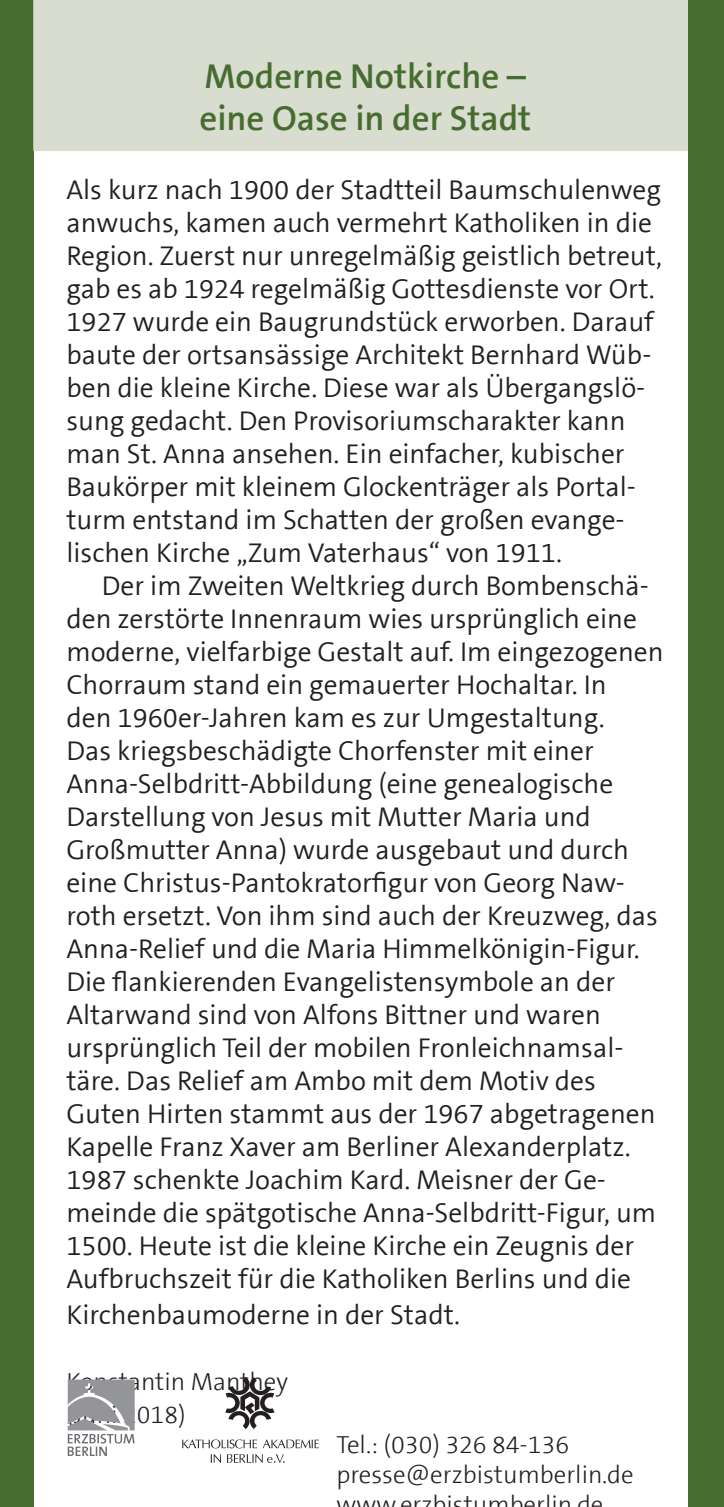
<style>
.page{position:relative;width:724px;height:1507px;background:#fff}
.page>*{position:absolute;margin:0;border:0;box-sizing:border-box;transform-origin:0 0}
.t1{font:300 35px/42px "The Sans Basic";color:#466d2f}
.t2{font:27.5px/33px "The Sans Basic";color:#231f20}
.t3{font:300 25px/30px "The Sans Basic";color:#231f20}
</style>
<div class="page">
<div style="left:0;top:0;width:34px;height:1506px;background:#466d2f"></div>
<div style="left:688px;top:0;width:36px;height:1506px;background:#466d2f"></div>
<div style="left:34px;top:0;width:654px;height:151px;background:#d8ddd0"></div>
<svg style="left:68px;top:1379px;width:67px;height:76px"></svg>
<img style="left:182px;top:1377px;width:136px;height:85px">
<p class="t1" style="left:199px;top:56px;width:333px">Moderne Notkirche – eine Oase in der Stadt</p>
<p class="t2" style="left:66px;top:173px;width:597px">Als kurz nach 1900 der Stadtteil Baumschulenweg anwuchs, kamen auch vermehrt Katholiken in die Region. Zuerst nur unregelmäßig geistlich betreut, gab es ab 1924 regelmäßig Gottesdienste vor Ort.<br>1927 wurde ein Baugrundstück erworben. Darauf baute der ortsansässige Architekt Bernhard Wüb&shy;ben die kleine Kirche. Diese war als Übergangslö&shy;sung gedacht. Den Provisoriumscharakter kann man St. Anna ansehen. Ein einfacher, kubischer Baukörper mit kleinem Glockenträger als Portal&shy;turm entstand im Schatten der großen evange&shy;lischen Kirche „Zum Vaterhaus“ von 1911.</p>
<p class="t2" style="left:66px;top:569px;width:598px;text-indent:35px">Der im Zweiten Weltkrieg durch Bombenschä&shy;den zerstörte Innenraum wies ursprünglich eine moderne, vielfarbige Gestalt auf. Im eingezogenen Chorraum stand ein gemauerter Hochaltar. In<br>den 1960er-Jahren kam es zur Umgestaltung.<br>Das kriegsbeschädigte Chorfenster mit einer Anna-Selbdritt-Abbildung (eine genealogische Darstellung von Jesus mit Mutter Maria und Großmutter Anna) wurde ausgebaut und durch eine Christus-Pantokratorfigur von Georg Naw&shy;roth ersetzt. Von ihm sind auch der Kreuzweg, das Anna-Relief und die Maria Himmelkönigin-Figur.<br>Die flankierenden Evangelistensymbole an der Altarwand sind von Alfons Bittner und waren ursprünglich Teil der mobilen Fronleichnamsal&shy;täre. Das Relief am Ambo mit dem Motiv des Guten Hirten stammt aus der 1967 abgetragenen Kapelle Franz Xaver am Berliner Alexanderplatz.<br>1987 schenkte Joachim Kard. Meisner der Ge&shy;meinde die spätgotische Anna-Selbdritt-Figur, um 1500. Heute ist die kleine Kirche ein Zeugnis der Aufbruchszeit für die Katholiken Berlins und die</p>
<p class="t2" style="left:66px;top:1298px;width:395px">Kirchenbaumoderne in der Stadt.</p>
<p class="t3" style="left:66px;top:1365px;width:223px;line-height:33px">Konstantin Manthey (Juni 2018)</p>
<p class="t3" style="left:336px;top:1429px;width:298px">Tel.: (030) 326 84-136 presse@erzbistumberlin.de wwwerzbist mberlin de</p>
</div>
